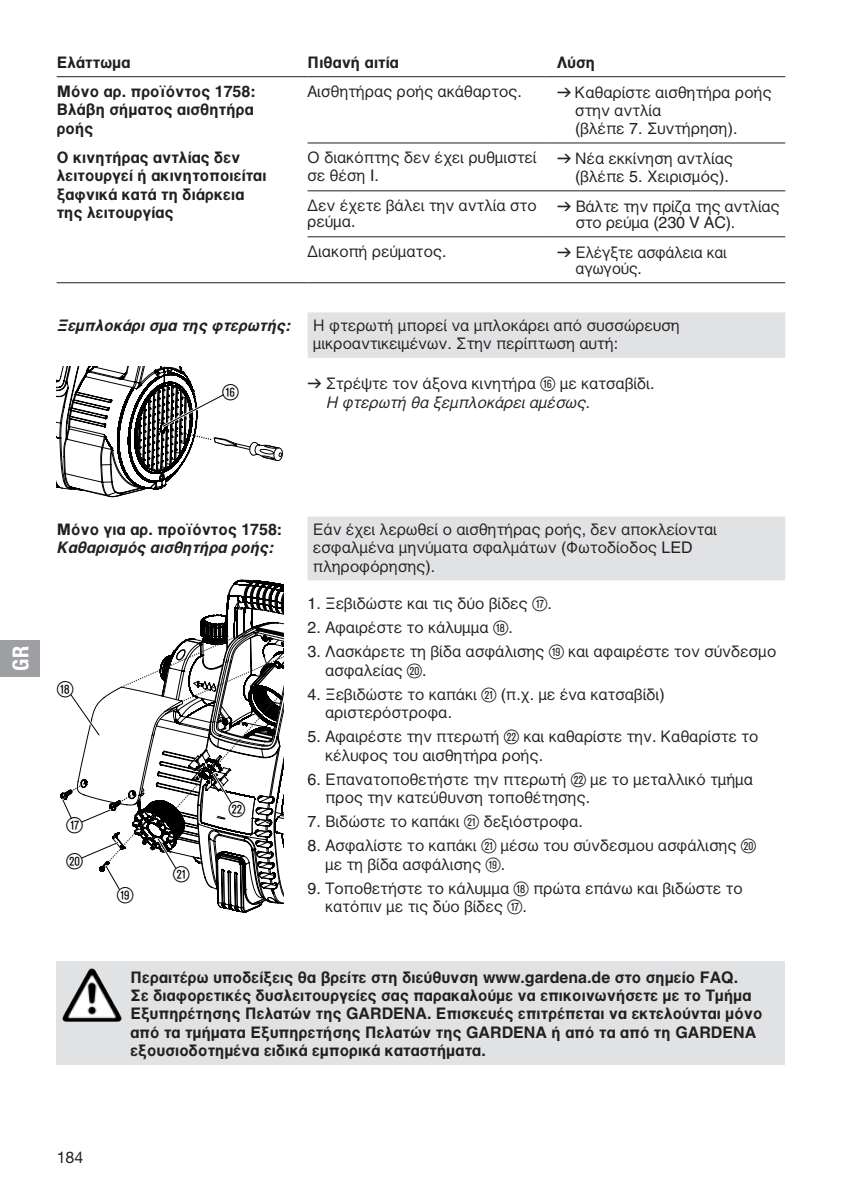
<style>
.page{position:relative;width:842px;height:1191px;background:#fff}
.page>*{position:absolute;margin:0;border:0;box-sizing:border-box;transform-origin:0 0}
.t1{font:22px/36px "Ziffernim Kreisund Quadrat BQ";color:#000}
.t2{font:22px "GARDENA Pro Bo Cond";color:#fff}
.t3{font:16px/18.4px "GARDENA Pro GRE Regular";color:#231f20}
.t4{font:16px/18.4px "GARDENA Pro GRE Bold";color:#231f20}
.t5{font:16px "GARDENA Pro GRE Bo Ita";color:#231f20}
.t6{font:16px "GARDENA Pro GRE Reg Ita";color:#231f20}
.t7{font:16px "GARDENA Pro";color:#231f20}
.s1{font-family:"Formdruck"}
.s2{font-family:"Ziffernim Kreisund Quadrat BQ";font-size:20px}
</style>
<div class="page">
<div style="left:0;top:640px;width:40px;height:36px;background:#9d9fa2"></div>
<hr style="left:57px;top:76px;width:251px;height:1px;background:#231f20">
<hr style="left:57px;top:282px;width:251px;height:1px;background:#231f20">
<hr style="left:308px;top:190px;width:238px;height:1px;background:#231f20">
<hr style="left:546px;top:190px;width:239px;height:1px;background:#231f20">
<hr style="left:308px;top:76px;width:238px;height:1px;background:#231f20">
<hr style="left:546px;top:76px;width:239px;height:1px;background:#231f20">
<hr style="left:308px;top:143px;width:238px;height:1px;background:#231f20">
<hr style="left:546px;top:143px;width:239px;height:1px;background:#231f20">
<hr style="left:308px;top:236px;width:238px;height:1px;background:#231f20">
<hr style="left:546px;top:236px;width:239px;height:1px;background:#231f20">
<hr style="left:308px;top:282px;width:238px;height:1px;background:#231f20">
<hr style="left:546px;top:282px;width:239px;height:1px;background:#231f20">
<svg style="left:308px;top:312px;width:477px;height:268px"></svg>
<svg style="left:57px;top:366px;width:226px;height:132px"></svg>
<svg style="left:60px;top:579px;width:223px;height:326px"></svg>
<div style="left:57px;top:961px;width:728px;height:103px;background:#e1e2e4"></div>
<img style="left:63px;top:968px;width:28px;height:48px">
<p class="t4" style="left:57px;top:53px;width:75px">Ελάττωμα</p>
<p class="t4" style="left:308px;top:53px;width:93px">Πιθανή αιτία</p>
<p class="t4" style="left:557px;top:53px;width:40px">Λύση</p>
<p class="t4" style="left:57px;top:82px;width:200px;text-align:justify">Μόνο αρ. προϊόντος 1758:<br>Βλάβη σήματος αισθητήρα ροής</p>
<p class="t3" style="left:308px;top:82px;width:216px">Αισθητήρας ροής ακάθαρτος.</p>
<p class="t3" style="left:575px;top:83px;width:198px;text-indent:-18px"><span class="s1">v</span> Καθαρίστε αισθητήρα ροής στην αντλία<br>(βλέπε 7. Συντήρηση).</p>
<p class="t4" style="left:57px;top:148px;width:211px">Ο κινητήρας αντλίας δεν λειτουργεί ή ακινητοποιείται ξαφνικά κατά τη διάρκεια της λειτουργίας</p>
<p class="t3" style="left:308px;top:148px;width:231px">Ο διακόπτης δεν έχει ρυθμιστεί σε θέση I.</p>
<p class="t3" style="left:557px;top:149px;width:178px;text-align:right"><span class="s1">v</span> Νέα εκκίνηση αντλίας (βλέπε 5. Χειρισμός).</p>
<p class="t3" style="left:308px;top:197px;width:231px;line-height:16.4px">Δεν έχετε βάλει την αντλία στο ρεύμα.</p>
<p class="t3" style="left:576px;top:198px;width:206px;line-height:16.4px;text-indent:-19px"><span class="s1">v</span> Βάλτε την πρίζα της αντλίας στο ρεύμα (230 V AC).</p>
<p class="t3" style="left:308px;top:242px;width:140px">Διακοπή ρεύματος.</p>
<p class="t3" style="left:576px;top:244px;width:153px;line-height:16.4px;text-indent:-19px"><span class="s1">v</span> Ελέγξτε ασφάλεια και αγωγούς.</p>
<p class="t5" style="left:57px;top:316px;width:235px">Ξεμπλοκάρι σμα της φτερωτής:</p>
<h1 class="t1" style="left:223px;top:374px;width:18px">Z</h1>
<p class="t3" style="left:313px;top:316px;width:368px">Η φτερωτή μπορεί να μπλοκάρει από συσσώρευση μικροαντικειμένων. Στην περίπτωση αυτή:</p>
<p class="t3" style="left:308px;top:374px;width:348px"><span class="s1">v</span> Στρέψτε τον άξονα κινητήρα <span class="s2">Z</span> με κατσαβίδι.</p>
<p class="t6" style="left:326px;top:393px;width:266px">Η φτερωτή θα ξεμπλοκάρει αμέσως.</p>
<h1 class="t2" style="left:7px;top:670px;width:26px;rotate:-90deg">GR</h1>
<p class="t4" style="left:57px;top:520px;width:227px">Μόνο για αρ. προϊόντος 1758:</p>
<p class="t5" style="left:57px;top:538px;width:218px">Καθαρισμός αισθητήρα ροής:</p>
<h1 class="t1" style="left:57px;top:671px;width:18px">I</h1>
<h1 class="t1" style="left:67px;top:807px;width:18px">U<br>P</h1>
<h1 class="t1" style="left:117px;top:877px;width:18px">O</h1>
<h1 class="t1" style="left:173px;top:856px;width:18px">A</h1>
<h1 class="t1" style="left:229px;top:791px;width:18px">S</h1>
<p class="t3" style="left:313px;top:520px;width:405px">Εάν έχει λερωθεί ο αισθητήρας ροής, δεν αποκλείονται εσφαλμένα μηνύματα σφαλμάτων (Φωτοδίοδος LED πληροφόρησης).</p>
<p class="t3" style="left:308px;top:594px;width:246px">1. Ξεβιδώστε και τις δύο βίδες <span class="s2">U</span>.</p>
<p class="t3" style="left:308px;top:618px;width:207px">2. Αφαιρέστε το κάλυμμα <span class="s2">I</span>.</p>
<p class="t3" style="left:325px;top:642px;width:453px;text-indent:-18px">3. Λασκάρετε τη βίδα ασφάλισης <span class="s2">O</span> και αφαιρέστε τον σύνδεσμο ασφαλείας <span class="s2">P</span>.</p>
<p class="t3" style="left:325px;top:685px;width:341px;text-indent:-18px">4. Ξεβιδώστε το καπάκι <span class="s2">A</span> (π.χ. με ένα κατσαβίδι) αριστερόστροφα.</p>
<p class="t3" style="left:325px;top:727px;width:435px;text-indent:-18px">5. Αφαιρέστε την πτερωτή <span class="s2">S</span> και καθαρίστε την. Καθαρίστε το κέλυφος του αισθητήρα ροής.</p>
<p class="t3" style="left:325px;top:770px;width:429px;text-indent:-18px">6. Επανατοποθετήστε την πτερωτή <span class="s2">S</span> με το μεταλλικό τμήμα προς την κατεύθυνση τοποθέτησης.</p>
<p class="t3" style="left:308px;top:812px;width:277px">7. Βιδώστε το καπάκι <span class="s2">A</span> δεξιόστροφα.</p>
<p class="t3" style="left:325px;top:836px;width:432px;text-indent:-18px">8. Ασφαλίστε το καπάκι <span class="s2">A</span> μέσω του σύνδεσμου ασφάλισης <span class="s2">P </span>με τη βίδα ασφάλισης <span class="s2">O</span>.</p>
<p class="t3" style="left:325px;top:879px;width:419px;text-indent:-18px">9. Τοποθετήστε το κάλυμμα <span class="s2">I</span> πρώτα επάνω και βιδώστε το κατόπιν με τις δύο βίδες <span class="s2">U</span>.</p>
<p class="t4" style="left:130px;top:967px;width:634px">Περαιτέρω υποδείξεις θα βρείτε στη διεύθυνση www.gardena.de στο σημείο FAQ.<br>Σε διαφορετικές δυσλειτουργείες σας παρακαλούμε να επικοινωνήσετε με το Τμήμα Εξυπηρέτησης Πελατών της GARDENA. Επισκευές επιτρέπεται να εκτελούνται μόνο από τα τμήματα Εξυπηρετήσης Πελατών της GARDENA ή από τα από τη GARDENA εξουσιοδοτημένα ειδικά εμπορικά καταστήματα.</p>
<p class="t7" style="left:57px;top:1147px;width:28px">184</p>
</div>
